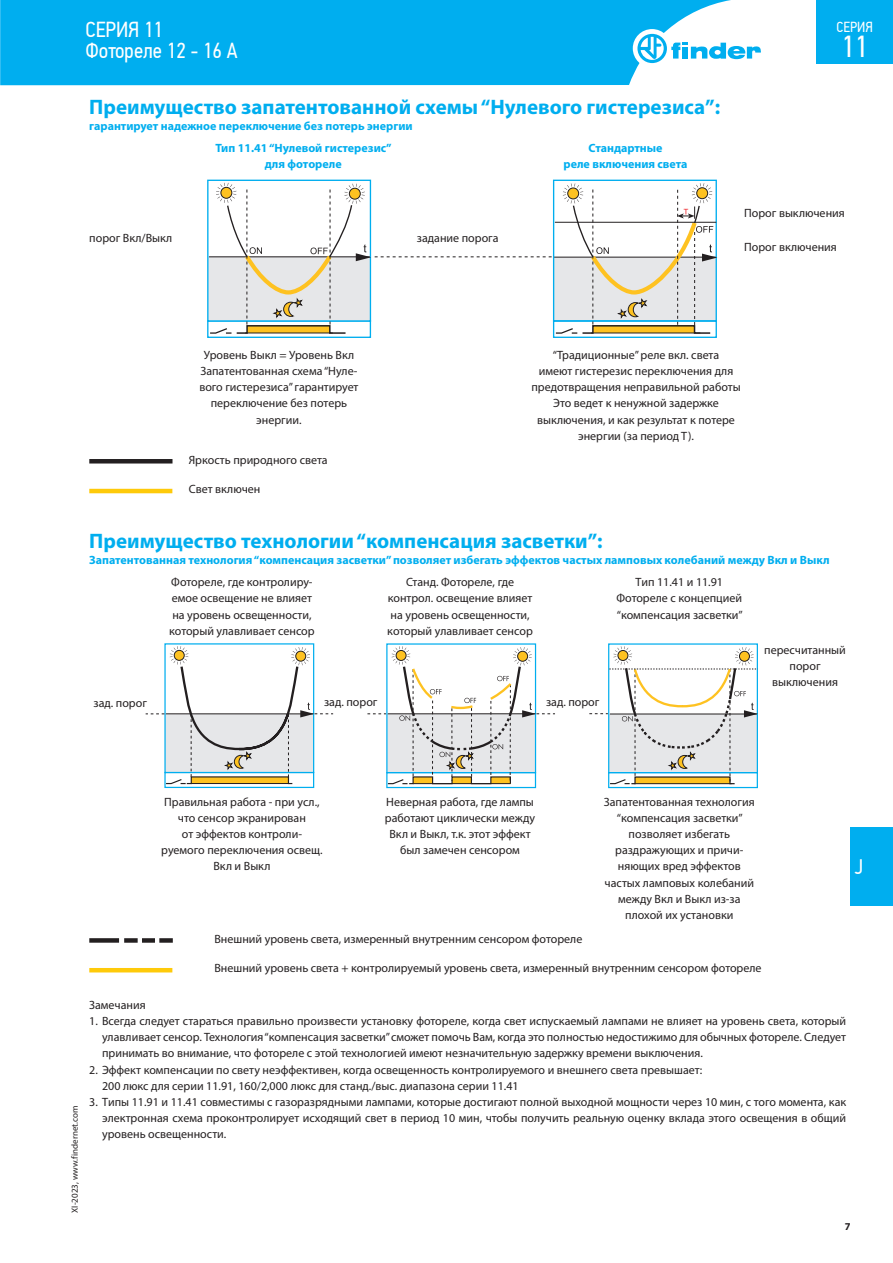
<style>
.page{position:relative;width:893px;height:1263px;background:#fff}
.page>*{position:absolute;margin:0;border:0;box-sizing:border-box;transform-origin:0 0}
.t1{font:30.3px "PF Din Text Cond Pro";color:#fff}
.t2{font:21.75px/21px "PF Din Text Cond Pro";color:#fff}
.t3{font:700 21px "Myriad Pro";color:#00aeef}
.t4{font:21px "PF Din Text Cond Pro";color:#fff}
.t5{font:14.55px "PF Din Text Cond Pro";color:#fff}
.t6{font:12px/16.2px "Myriad Pro";color:#231f20;text-align:center}
.t7{font:700 12px/21.8px "Myriad Pro";color:#00aeef}
.t8{font:700 10.5px "Myriad Pro";color:#231f20}
.t9{font:9px "Myriad Pro";color:#231f20}
</style>
<div class="page">
<div style="left:850px;top:827px;width:43px;height:79px;background:#00aeef"></div>
<div style="left:553px;top:320px;width:164px;height:18px;border:1px solid #00aeef"></div>
<div style="left:207px;top:320px;width:164px;height:18px;border:1px solid #00aeef"></div>
<div style="left:207px;top:180px;width:164px;height:142px;border:1px solid #00aeef"></div>
<svg style="left:209px;top:183px;width:508px;height:152px"></svg>
<hr style="left:245px;top:333px;width:88px;height:1px;background:#231f20">
<hr style="left:591px;top:333px;width:109px;height:1px;background:#231f20">
<hr style="left:89px;top:459px;width:83px;height:4px;background:#231f20">
<hr style="left:89px;top:489px;width:83px;height:4px;background:#feca0a">
<div style="left:164px;top:772px;width:150px;height:16px;border:1px solid #00aeef"></div>
<div style="left:386px;top:772px;width:150px;height:16px;border:1px solid #00aeef"></div>
<div style="left:608px;top:772px;width:150px;height:16px;border:1px solid #00aeef"></div>
<svg style="left:146px;top:646px;width:187px;height:139px"></svg>
<svg style="left:589px;top:646px;width:169px;height:139px"></svg>
<svg style="left:367px;top:646px;width:188px;height:139px"></svg>
<div style="left:89px;top:938px;width:30px;height:5px;background:#231f20"></div>
<svg style="left:142px;top:938px;width:13px;height:5px"></svg>
<div style="left:124px;top:938px;width:14px;height:5px;background:#231f20"></div>
<div style="left:159px;top:938px;width:14px;height:5px;background:#231f20"></div>
<hr style="left:89px;top:968px;width:83px;height:4px;background:#feca0a">
<div style="left:0;top:0;width:731px;height:85px;background:#00aeef"></div>
<div style="left:633px;top:29px;width:38px;height:39px;background:#fff;border-radius:50%"></div>
<svg style="left:637px;top:34px;width:124px;height:29px"></svg>
<div style="left:816px;top:0;width:77px;height:64px;background:#00aeef"></div>
<h2 class="t2" style="left:85px;top:19px;width:154px">СЕРИЯ 11<br>Фотореле 12 - 16 A</h2>
<h3 class="t3" style="left:89px;top:93px;width:632px">Преимущество запатентованной схемы “Нулевого гистерезиса”:</h3>
<p class="t7" style="left:216px;top:114px;width:199px;text-indent:-126px">гарантирует надежное переключение без потерь энергии<br>Тип 11.41 “Нулевой гистерезис”</p>
<p class="t7" style="left:265px;top:152px;width:78px">для фотореле</p>
<p class="t7" style="left:563px;top:139px;width:126px;line-height:16.2px;text-align:center">Стандартные<br>реле включения света</p>
<p class="t6" style="left:89px;top:229px;width:85px">порог Вкл/Выкл</p>
<p class="t6" style="left:417px;top:230px;width:83px">задание порога</p>
<p class="t5" style="left:837px;top:19px;width:38px">СЕРИЯ</p>
<h1 class="t1" style="left:841px;top:28px;width:28px">11</h1>
<p class="t6" style="left:744px;top:205px;width:102px">Порог выключения</p>
<p class="t6" style="left:744px;top:238px;width:94px">Порог включения</p>
<p class="t6" style="left:199px;top:347px;width:161px">Уровень Выкл = Уровень Вкл<br>Запатентованная схема “Нуле&shy;вого гистерезиса” гарантирует переключение без потерь энергии.</p>
<p class="t6" style="left:531px;top:347px;width:211px">“Традиционные” реле вкл. света<br>имеют гистерезис переключения для предотвращения неправильной работы<br>Это ведет к ненужной задержке выключения, и как результат к потере энергии (за период T).</p>
<p class="t6" style="left:189px;top:451px;width:140px">Яркость природного света</p>
<p class="t6" style="left:189px;top:481px;width:73px">Свет включен</p>
<h3 class="t3" style="left:89px;top:527px;width:515px">Преимущество технологии “компенсация засветки”:</h3>
<p class="t7" style="left:89px;top:549px;width:742px">Запатентованная технология “компенсация засветки” позволяет избегать эффектов частых ламповых колебаний между Вкл и Выкл</p>
<p class="t6" style="left:169px;top:574px;width:147px;text-align:left">Фотореле, где контролиру&shy;емое освещение не влияет на уровень освещенности, который улавливает сенсор</p>
<p class="t6" style="left:387px;top:574px;width:147px">Станд. Фотореле, где контрол. освещение влияет на уровень освещенности, который улавливает сенсор</p>
<p class="t6" style="left:616px;top:574px;width:128px">Tип 11.41 и 11.91<br>Фотореле с концепцией “компенсация засветки”</p>
<p class="t6" style="left:764px;top:641px;width:83px">пересчитанный порог выключения</p>
<p class="t6" style="left:94px;top:695px;width:55px">зад. порог</p>
<p class="t6" style="left:324px;top:694px;width:55px">зад. порог</p>
<p class="t6" style="left:546px;top:694px;width:55px">зад. порог</p>
<p class="t9" style="left:69px;top:1213px;width:108px;rotate:-90deg">XI-2023, www.findernet.com</p>
<p class="t6" style="left:161px;top:793px;width:163px">Правильная работа - при усл., что сенсор экранирован<br>от эффектов контроли&shy;руемого переключения освещ.<br>Вкл и Выкл</p>
<p class="t6" style="left:385px;top:793px;width:152px">Неверная работа, где лампы работают циклически между<br>Вкл и Выкл, т.к. этот эффект был замечен сенсором</p>
<p class="t6" style="left:604px;top:793px;width:152px">Запатентованная технология “компенсация засветки” позволяет избегать раздражующих и причи&shy;няющих вред эффектов частых ламповых колебаний между Вкл и Выкл из-за плохой их установки</p>
<p class="t6" style="left:214px;top:930px;width:369px">Внешний уровень света, измеренный внутренним сенсором фотореле</p>
<p class="t6" style="left:214px;top:960px;width:549px">Внешний уровень света + контролируемый уровень света, измеренный внутренним сенсором фотореле</p>
<h3 class="t4" style="left:855px;top:855px;width:10px">J</h3>
<p class="t6" style="left:89px;top:996px;width:58px">Замечания</p>
<p class="t6" style="left:102px;top:1013px;width:746px;text-align:justify;text-indent:-13px">1. Всегда следует стараться правильно произвести установку фотореле, когда свет испускаемый лампами не влияет на уровень света, который улавливает сенсор. Технология “компенсация засветки” сможет помочь Вам, когда это полностью недостижимо для обычных фотореле. Следует принимать во внимание, что фотореле с этой технологией имеют незначительную задержку времени выключения.</p>
<p class="t6" style="left:102px;top:1061px;width:602px;text-align:left;text-indent:-13px">2. Эффект компенсации по свету неэффективен, когда освещенность контролируемого и внешнего света превышает:<br>200 люкс для серии 11.91, 160/2,000 люкс для станд./выс. диапазона серии 11.41</p>
<p class="t6" style="left:102px;top:1094px;width:746px;text-align:justify;text-indent:-13px">3. Tипы 11.91 и 11.41 совместимы с газоразрядными лампами, которые достигают полной выходной мощности через 10 мин, с того момента, как электронная схема проконтролирует исходящий свет в период 10 мин, чтобы получить реальную оценку вклада этого освещения в общий уровень освещенности.</p>
<p class="t8" style="left:845px;top:1219px;width:7px">7</p>
</div>
